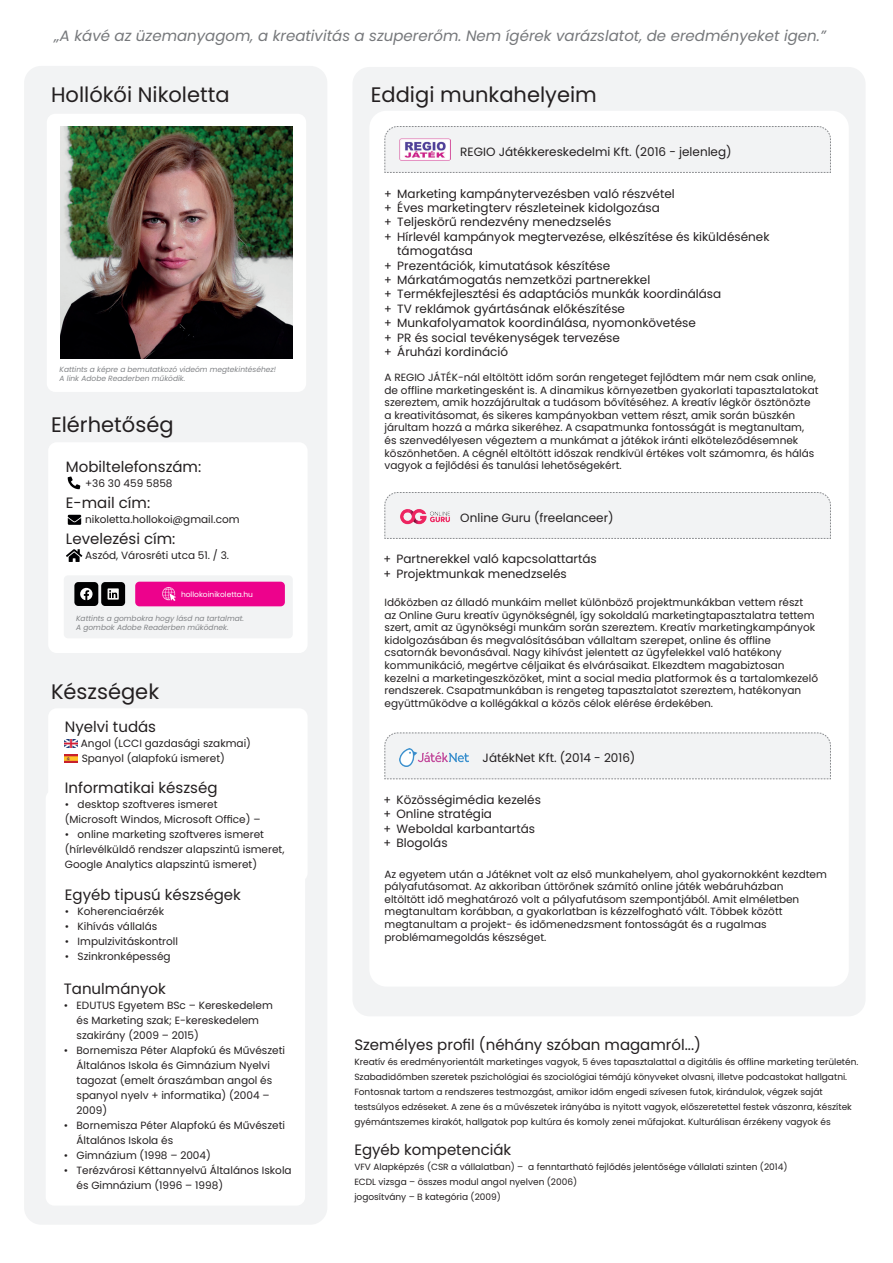
<style>
.page{position:relative;width:893px;height:1263px;background:#fff}
.page>*{position:absolute;margin:0;border:0;box-sizing:border-box;transform-origin:0 0}
.t1{font:21px "Poppins";color:#231f20}
.t2{font:15px "Poppins";color:#231f20}
.t3{font:italic 15px "Poppins";color:#76787b}
.t4{font:12px/14.4px "Poppins";color:#231f20}
.t5{font:10.5px/12.6px "Poppins";color:#231f20}
.t6{font:9px/15px "Poppins";color:#231f20}
.t7{font:italic 7.5px/9px "Poppins";color:#828487}
.t8{font:7.5px "Poppins";color:#fff}
.s1{font-family:"Arial"}
</style>
<div class="page">
<div style="left:24px;top:66px;width:303px;height:1159px;background:#f2f3f4;border-radius:17px"></div>
<div style="left:352px;top:67px;width:514px;height:949px;background:#f2f3f4;border-radius:17px"></div>
<div style="left:47px;top:114px;width:259px;height:278px;background:#fff;border-radius:9px"></div>
<img style="left:61px;top:126px;width:231px;height:232px">
<div style="left:369px;top:111px;width:480px;height:875px;background:#fff;border-radius:17px"></div>
<div style="left:384px;top:126px;width:447px;height:47px;background:#f2f3f4"></div>
<div style="left:384px;top:492px;width:447px;height:47px;background:#f2f3f4"></div>
<div style="left:384px;top:732px;width:447px;height:47px;background:#f2f3f4"></div>
<img style="left:400px;top:138px;width:51px;height:23px">
<img style="left:400px;top:504px;width:51px;height:23px">
<img style="left:400px;top:749px;width:69px;height:18px">
<div style="left:48px;top:442px;width:260px;height:211px;background:#fff;border-radius:9px"></div>
<div style="left:64px;top:575px;width:229px;height:63px;background:#f2f3f4;border-radius:4px"></div>
<div style="left:48px;top:708px;width:260px;height:174px;background:#fff;border-radius:9px"></div>
<div style="left:46px;top:790px;width:259px;height:415px;background:#fff;border-radius:9px"></div>
<svg style="left:66px;top:549px;width:16px;height:13px"></svg>
<svg style="left:68px;top:515px;width:13px;height:10px"></svg>
<svg style="left:68px;top:476px;width:12px;height:13px"></svg>
<div style="left:74px;top:582px;width:24px;height:24px;background:#000001;border-radius:4px"></div>
<svg style="left:80px;top:588px;width:13px;height:12px"></svg>
<div style="left:101px;top:582px;width:24px;height:24px;background:#000001;border-radius:4px"></div>
<svg style="left:108px;top:588px;width:11px;height:12px"></svg>
<svg style="left:65px;top:740px;width:13px;height:7px"></svg>
<svg style="left:65px;top:754px;width:13px;height:8px"></svg>
<div style="left:135px;top:582px;width:150px;height:24px;background:#ed028c;border-radius:4px"></div>
<svg style="left:163px;top:588px;width:12px;height:12px"></svg>
<h2 class="t3" style="left:54px;top:27px;width:773px">„A kávé az üzemanyagom, a kreativitás a szupererőm. Nem ígérek varázslatot, de eredményeket igen.”</h2>
<h1 class="t1" style="left:51px;top:83px;width:180px">Hollókői Nikoletta</h1>
<h1 class="t1" style="left:371px;top:83px;width:228px">Eddigi munkahelyeim</h1>
<p class="t4" style="left:460px;top:144px;width:273px">REGIO Játékkereskedelmi Kft. (2016 - jelenleg)</p>
<p class="t7" style="left:60px;top:365px;width:218px">Kattints a képre a bemutatkozó videóm megtekintéséhez!<br>A link Adobe Readerben működik.</p>
<h1 class="t1" style="left:51px;top:412px;width:124px">Elérhetőség</h1>
<h2 class="t2" style="left:66px;top:458px;width:137px">Mobiltelefonszám:</h2>
<p class="t5" style="left:85px;top:477px;width:89px">+36 30 459 5858</p>
<h2 class="t2" style="left:66px;top:494px;width:86px">E-mail cím:</h2>
<p class="t5" style="left:85px;top:513px;width:156px">nikoletta.hollokoi@gmail.com</p>
<h2 class="t2" style="left:66px;top:530px;width:111px">Levelezési cím:</h2>
<p class="t5" style="left:85px;top:549px;width:145px">Aszód, Városréti utca 51. / 3.</p>
<p class="t8" style="left:181px;top:590px;width:74px">hollokoinikoletta.hu</p>
<p class="t7" style="left:76px;top:614px;width:169px">Kattints a gombokra hogy lásd na tartalmat.<br>A gombok Adobe Readerben működnek.</p>
<h1 class="t1" style="left:51px;top:679px;width:110px">Készségek</h1>
<h2 class="t2" style="left:65px;top:718px;width:93px">Nyelvi tudás</h2>
<p class="t5" style="left:81px;top:735px;width:172px;line-height:15px">Angol (LCCI gazdasági szakmai)<br>Spanyol (alapfokú ismeret)</p>
<h2 class="t2" style="left:65px;top:779px;width:154px">Informatikai készség</h2>
<p class="t5" style="left:65px;top:797px;width:197px;line-height:15px">• desktop szoftveres ismeret (Microsoft Windos, Microsoft Office) –</p>
<p class="t5" style="left:65px;top:827px;width:221px;line-height:15px">• online marketing szoftveres ismeret (hírlevélküldő rendszer alapszintű ismeret,<br>Google Analytics alapszintű ismeret)</p>
<h2 class="t2" style="left:65px;top:886px;width:178px">Egyéb tipusú készségek</h2>
<p class="t5" style="left:65px;top:905px;width:101px">• Koherenciaérzék</p>
<p class="t5" style="left:65px;top:920px;width:94px">• Kihívás vállalás</p>
<p class="t5" style="left:65px;top:935px;width:115px">• Impulzivitáskontroll</p>
<p class="t5" style="left:65px;top:950px;width:107px">• Szinkronképesség</p>
<h2 class="t2" style="left:64px;top:980px;width:104px">Tanulmányok</h2>
<p class="t5" style="left:77px;top:998px;width:198px;line-height:15px;text-indent:-13px">• EDUTUS Egyetem BSc – Kereskedelem és Marketing szak; E-kereskedelem szakirány (2009 – 2015)</p>
<p class="t5" style="left:77px;top:1043px;width:210px;line-height:15px;text-indent:-13px">• Bornemisza Péter Alapfokú és Művészeti<br>Általános Iskola és Gimnázium Nyelvi tagozat (emelt óraszámban angol és spanyol nyelv + informatika) (2004 –<br>2009)</p>
<p class="t5" style="left:77px;top:1118px;width:210px;line-height:15px;text-indent:-13px">• Bornemisza Péter Alapfokú és Művészeti<br>Általános Iskola és</p>
<p class="t5" style="left:64px;top:1149px;width:149px">• Gimnázium (1998 – 2004)</p>
<p class="t5" style="left:77px;top:1163px;width:217px;line-height:15px;text-indent:-13px">• Terézvárosi Kéttannyelvű Általános Iskola és Gimnázium (1996 – 1998)</p>
<p class="t4" style="left:384px;top:186px;width:292px"><span class="s1">+</span> Marketing kampánytervezésben való részvétel</p>
<p class="t4" style="left:384px;top:201px;width:277px"><span class="s1">+</span> Éves marketingterv részleteinek kidolgozása</p>
<p class="t4" style="left:384px;top:215px;width:228px"><span class="s1">+</span> Teljeskörű rendezvény menedzselés</p>
<p class="t4" style="left:384px;top:229px;width:386px"><span class="s1">+</span> Hírlevél kampányok megtervezése, elkészítése és kiküldésének</p>
<p class="t4" style="left:397px;top:244px;width:77px">támogatása</p>
<p class="t4" style="left:384px;top:258px;width:227px"><span class="s1">+</span> Prezentációk, kimutatások készítése</p>
<p class="t4" style="left:384px;top:273px;width:267px"><span class="s1">+</span> Márkatámogatás nemzetközi partnerekkel</p>
<p class="t4" style="left:384px;top:287px;width:338px"><span class="s1">+</span> Termékfejlesztési és adaptációs munkák koordinálása</p>
<p class="t4" style="left:384px;top:301px;width:242px"><span class="s1">+</span> TV reklámok gyártásának előkészítése</p>
<p class="t4" style="left:384px;top:316px;width:313px"><span class="s1">+</span> Munkafolyamatok koordinálása, nyomonkövetése</p>
<p class="t4" style="left:384px;top:330px;width:237px"><span class="s1">+</span> PR és social tevékenységek tervezése</p>
<p class="t4" style="left:384px;top:345px;width:125px"><span class="s1">+</span> Áruházi kordináció</p>
<p class="t5" style="left:385px;top:371px;width:436px">A REGIO JÁTÉK-nál eltöltött időm során rengeteget fejlődtem már nem csak online, de offline marketingesként is. A dinamikus környezetben gyakorlati tapasztalatokat szereztem, amik hozzájárultak a tudásom bővítéséhez. A kreatív légkör ösztönözte a kreativitásomat, és sikeres kampányokban vettem részt, amik során büszkén járultam hozzá a márka sikeréhez. A csapatmunka fontosságát is megtanultam, és szenvedélyesen végeztem a munkámat a játékok iránti elköteleződésemnek köszönhetően. A cégnél eltöltött időszak rendkívül értékes volt számomra, és hálás vagyok a fejlődési és tanulási lehetőségekért.</p>
<p class="t4" style="left:460px;top:510px;width:155px">Online Guru (freelanceer)</p>
<p class="t4" style="left:384px;top:552px;width:215px"><span class="s1">+</span> Partnerekkel való kapcsolattartás <span class="s1">+</span> Projektmunkak menedzselés</p>
<p class="t5" style="left:385px;top:596px;width:435px">Időközben az álladó munkáim mellet különböző projektmunkákban vettem részt<br>az Online Guru kreatív ügynökségnél, így sokoldalú marketingtapasztalatra tettem szert, amit az ügynökségi munkám során szereztem. Kreatív marketingkampányok kidolgozásában és megvalósításában vállaltam szerepet, online és offline csatornák bevonásával. Nagy kihívást jelentett az ügyfelekkel való hatékony kommunikáció, megértve céljaikat és elvárásaikat. Elkezdtem magabiztosan kezelni a marketingeszközöket, mint a social media platformok és a tartalomkezelő rendszerek. Csapatmunkában is rengeteg tapasztalatot szereztem, hatékonyan együttműködve a kollégákkal a közös célok elérése érdekében.</p>
<p class="t4" style="left:483px;top:751px;width:154px">JátékNet Kft. (2014 - 2016)</p>
<p class="t4" style="left:384px;top:792px;width:159px"><span class="s1">+</span> Közösségimédia kezelés <span class="s1">+</span> Online stratégia<br><span class="s1">+</span> Weboldal karbantartás <span class="s1">+</span> Blogolás</p>
<p class="t5" style="left:385px;top:868px;width:444px">Az egyetem után a Játéknet volt az első munkahelyem, ahol gyakornokként kezdtem pályafutásomat. Az akkoriban úttörőnek számító online játék webáruházban<br>eltöltött idő meghatározó volt a pályafutásom szempontjából. Amit elméletben megtanultam korábban, a gyakorlatban is kézzelfogható vált. Többek között megtanultam a projekt- és időmenedzsment fontosságát és a rugalmas problémamegoldás készséget.</p>
<h2 class="t2" style="left:354px;top:1036px;width:348px">Személyes profil (néhány szóban magamról...)</h2>
<p class="t6" style="left:354px;top:1054px;width:506px">Kreatív és eredményorientált marketinges vagyok, 5 éves tapasztalattal a digitális és offline marketing területén.<br>Szabadidőmben szeretek pszichológiai és szociológiai témájú könyveket olvasni, illetve podcastokat hallgatni.<br>Fontosnak tartom a rendszeres testmozgást, amikor időm engedi szívesen futok, kirándulok, végzek saját testsúlyos edzéseket. A zene és a művészetek irányába is nyitott vagyok, előszeretettel festek vászonra, készítek gyémántszemes kirakót, hallgatok pop kultúra és komoly zenei műfajokat. Kulturálisan érzékeny vagyok és</p>
<h2 class="t2" style="left:354px;top:1141px;width:158px">Egyéb kompetenciák</h2>
<p class="t6" style="left:354px;top:1159px;width:435px">VFV Alapképzés (CSR a vállalatban) – a fenntartható fejlődés jelentősége vállalati szinten (2014)<br>ECDL vizsga – összes modul angol nyelven (2006)<br>jogosítvány – B kategória (2009)</p>
</div>
